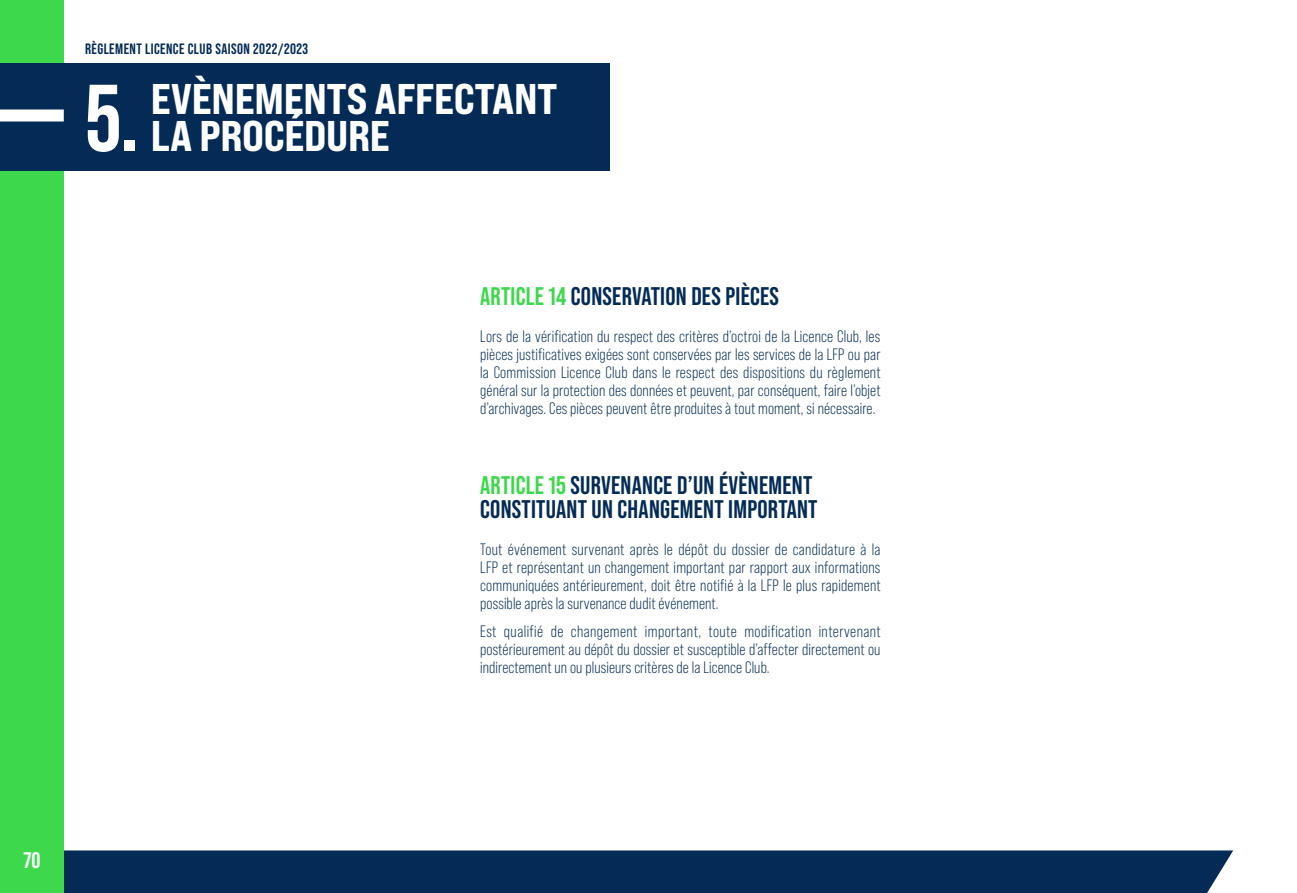
<style>
.page{position:relative;width:1297px;height:893px;background:#fff}
.page>*{position:absolute;margin:0;border:0;box-sizing:border-box;transform-origin:0 0}
.t1{font:42.9px/36.6px "Bebas Neue Pro Exp Eb";letter-spacing:-.01em;color:#fff}
.t2{font:700 25.5px/24px "Bebas Neue Pro";letter-spacing:.01em;color:#032b56}
.t3{font:700 22.5px "Bebas Neue Pro";color:#fff}
.t4{font:16.5px/18px "Bebas Neue Pro";letter-spacing:.005em;color:#032b56;text-align:justify}
.t5{font:700 15px "Bebas Neue Pro";letter-spacing:.03em;color:#032b56}
.s1{font-family:"Bebas Neue Pro";font-weight:700;font-size:94.65px}
.s2{color:#3ed84d}
</style>
<div class="page">
<div style="left:64px;top:850px;width:1169px;height:43px;background:#032b56"></div>
<div style="left:0;top:0;width:64px;height:893px;background:#3ed84d"></div>
<div style="left:0;top:64px;width:609px;height:107px;background:#032b56"></div>
<div style="left:0;top:109px;width:64px;height:12px;background:#fff"></div>
<p class="t5" style="left:85px;top:41px;width:225px">RÈGLEMENT LICENCE CLUB SAISON 2022/2023</p>
<h1 class="t1" style="left:151px;top:80px;width:408px;text-indent:-66px"><span class="s1">5.</span> EVÈNEMENTS AFFECTANT<br>LA PROCÉDURE</h1>
<h2 class="t2" style="left:480px;top:284px;width:300px"><span class="s2">ARTICLE 14</span> CONSERVATION DES PIÈCES</h2>
<p class="t4" style="left:480px;top:328px;width:402px">Lors de la vérification du respect des critères d’octroi de la Licence Club, les pièces justificatives exigées sont conservées par les services de la LFP ou par la Commission Licence Club dans le respect des dispositions du règlement général sur la protection des données et peuvent, par conséquent, faire l’objet d’archivages. Ces pièces peuvent être produites à tout moment, si nécessaire.</p>
<h2 class="t2" style="left:480px;top:472px;width:339px"><span class="s2">ARTICLE 15</span> SURVENANCE D’UN ÉVÈNEMENT<br>CONSTITUANT UN CHANGEMENT IMPORTANT</h2>
<p class="t4" style="left:480px;top:540px;width:402px">Tout événement survenant après le dépôt du dossier de candidature à la LFP et représentant un changement important par rapport aux informations communiquées antérieurement, doit être notifié à la LFP le plus rapidement possible après la survenance dudit événement.</p>
<p class="t4" style="left:480px;top:623px;width:402px">Est qualifié de changement important, toute modification intervenant postérieurement au dépôt du dossier et susceptible d’affecter directement ou indirectement un ou plusieurs critères de la Licence Club.</p>
<h3 class="t3" style="left:23px;top:847px;width:19px">70</h3>
</div>
